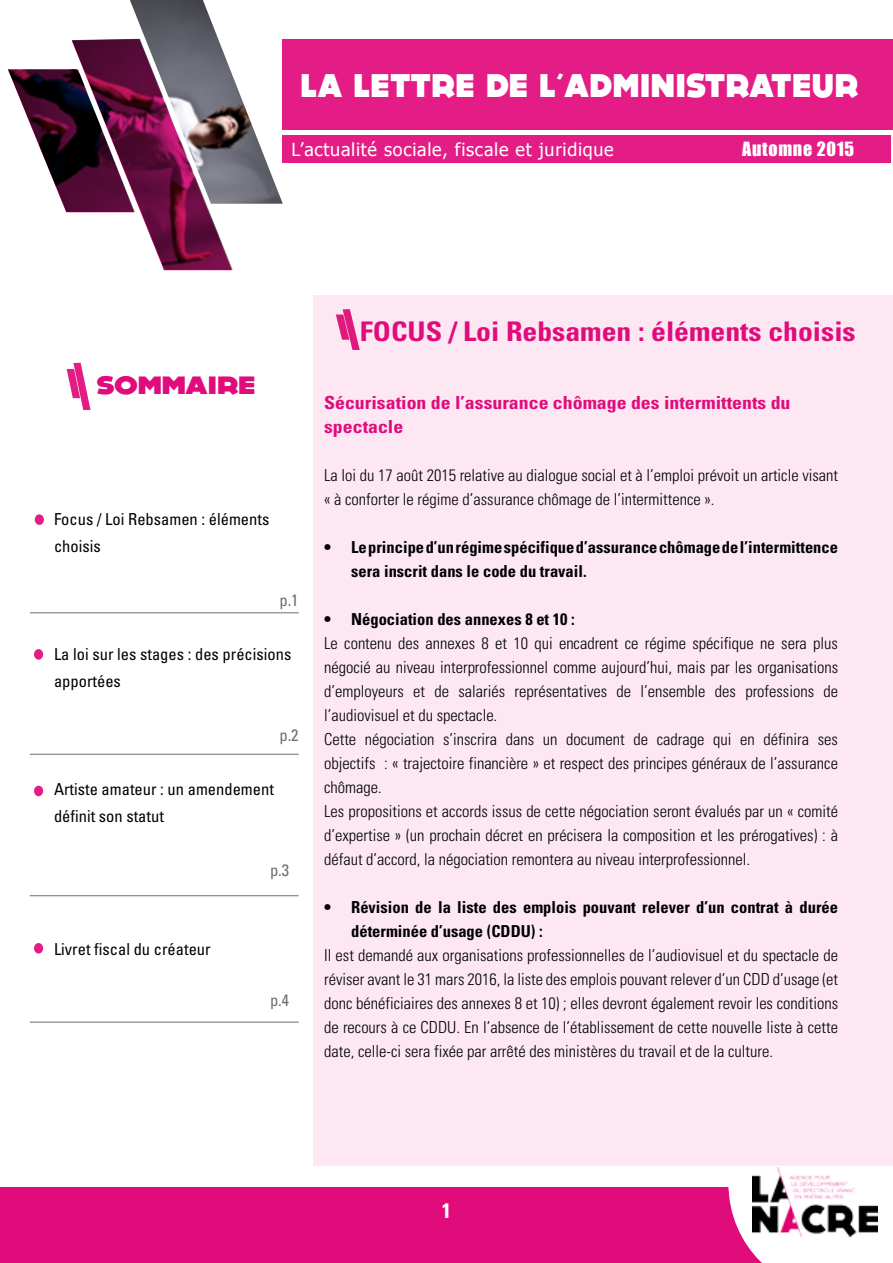
<style>
.page{position:relative;width:893px;height:1263px;background:#fff}
.page>*{position:absolute;margin:0;border:0;box-sizing:border-box;transform-origin:0 0}
.t1{font:800 33px "DOCK11";letter-spacing:.02em;color:#fff}
.t2{font:700 condensed 27px "Univers";color:#e10c7c;scale:1.1 1}
.t3{font:800 25.2px "DOCK11";color:#e10c7c;scale:1.19 1}
.t4{font:700 condensed 21px "Univers";color:#fff}
.t5{font:700 condensed 18px/24px "Univers";color:#e10c7c;scale:1.1 1}
.t6{font:18px "Tahoma";letter-spacing:.04em;color:#fff}
.t7{font:18px "Impact";letter-spacing:.04em;color:#fff}
.t8{font:300 condensed 16.5px/24px "Univers";color:#000}
.t9{font:700 condensed 16.5px/24px "Univers";color:#000}
.t10{font:condensed 16.5px/27px "Univers";color:#000}
.t11{font:condensed 16.5px "Univers";color:#6d6e71}
</style>
<div class="page">
<div style="left:0;top:1188px;width:893px;height:75px;background:#e10c7c"></div>
<svg style="left:729px;top:1188px;width:164px;height:75px;background:#fadfed"></svg>
<div style="left:314px;top:296px;width:579px;height:870px;background:#fce7f2"></div>
<div style="left:283px;top:39px;width:610px;height:91px;background:#e31d85"></div>
<div style="left:283px;top:135px;width:608px;height:28px;background:#e31d85"></div>
<img style="left:130px;top:0;width:153px;height:270px">
<svg style="left:8px;top:39px;width:224px;height:231px"></svg>
<img style="left:752px;top:1167px;width:125px;height:70px">
<svg style="left:67px;top:363px;width:24px;height:47px"></svg>
<div style="left:34px;top:943px;width:9px;height:10px;background:#e31d85;border-radius:50%"></div>
<svg style="left:34px;top:649px;width:9px;height:11px"></svg>
<svg style="left:35px;top:514px;width:9px;height:11px"></svg>
<svg style="left:34px;top:786px;width:9px;height:10px"></svg>
<hr style="left:30px;top:754px;width:269px;height:1px;background:#6d6e71">
<hr style="left:30px;top:612px;width:269px;height:1px;background:#6d6e71">
<hr style="left:30px;top:895px;width:269px;height:1px;background:#6d6e71">
<hr style="left:30px;top:1021px;width:269px;height:2px;background:#6d6e71">
<svg style="left:336px;top:309px;width:24px;height:41px"></svg>
<h1 class="t1" style="left:301px;top:70px;width:559px">LA LETTRE DE L’ADMINISTRATEUR</h1>
<p class="t6" style="left:291px;top:137px;width:324px">L’actualité sociale, fiscale et juridique</p>
<p class="t7" style="left:742px;top:135px;width:114px">Automne 2015</p>
<h3 class="t3" style="left:97px;top:374px;width:135px">SOMMAIRE</h3>
<p class="t10" style="left:54px;top:505px;width:217px">Focus / Loi Rebsamen : éléments choisis</p>
<p class="t11" style="left:279px;top:589px;width:21px">p.1</p>
<p class="t10" style="left:54px;top:640px;width:239px">La loi sur les stages : des précisions apportées</p>
<p class="t11" style="left:279px;top:724px;width:21px">p.2</p>
<p class="t10" style="left:54px;top:775px;width:221px">Artiste amateur : un amendement définit son statut</p>
<p class="t10" style="left:54px;top:936px;width:158px">Livret fiscal du créateur</p>
<p class="t11" style="left:270px;top:859px;width:21px">p.3</p>
<p class="t11" style="left:270px;top:990px;width:21px">p.4</p>
<h2 class="t2" style="left:360px;top:315px;width:452px">FOCUS / Loi Rebsamen : éléments choisis</h2>
<p class="t5" style="left:324px;top:390px;width:425px">Sécurisation de l’assurance chômage des intermittents du spectacle</p>
<p class="t8" style="left:324px;top:463px;width:515px">La loi du 17 août 2015 relative au dialogue social et à l’emploi prévoit un article visant « à conforter le régime d’assurance chômage de l’intermittence ».</p>
<p class="t9" style="left:351px;top:535px;width:488px;text-indent:-27px">• Le principe d’un régime spécifique d’assurance chômage de l’intermittence sera inscrit dans le code du travail.</p>
<p class="t9" style="left:324px;top:607px;width:252px">• Négociation des annexes 8 et 10 :</p>
<p class="t8" style="left:324px;top:631px;width:515px">Le contenu des annexes 8 et 10 qui encadrent ce régime spécifique ne sera plus négocié au niveau interprofessionnel comme aujourd’hui, mais par les organisations d’employeurs et de salariés représentatives de l’ensemble des professions de l’audiovisuel et du spectacle.<br>Cette négociation s’inscrira dans un document de cadrage qui en définira ses objectifs : « trajectoire financière » et respect des principes généraux de l’assurance chômage.<br>Les propositions et accords issus de cette négociation seront évalués par un « comité d’expertise » (un prochain décret en précisera la composition et les prérogatives) : à défaut d’accord, la négociation remontera au niveau interprofessionnel.</p>
<p class="t9" style="left:351px;top:895px;width:488px;text-indent:-27px">• Révision de la liste des emplois pouvant relever d’un contrat à durée déterminée d’usage (CDDU) :</p>
<p class="t8" style="left:324px;top:943px;width:515px;text-align:justify">Il est demandé aux organisations professionnelles de l’audiovisuel et du spectacle de réviser avant le 31 mars 2016, la liste des emplois pouvant relever d’un CDD d’usage (et donc bénéficiaires des annexes 8 et 10) ; elles devront également revoir les conditions de recours à ce CDDU. En l’absence de l’établissement de cette nouvelle liste à cette date, celle-ci sera fixée par arrêté des ministères du travail et de la culture.</p>
<p class="t4" style="left:442px;top:1197px;width:11px">1</p>
</div>
